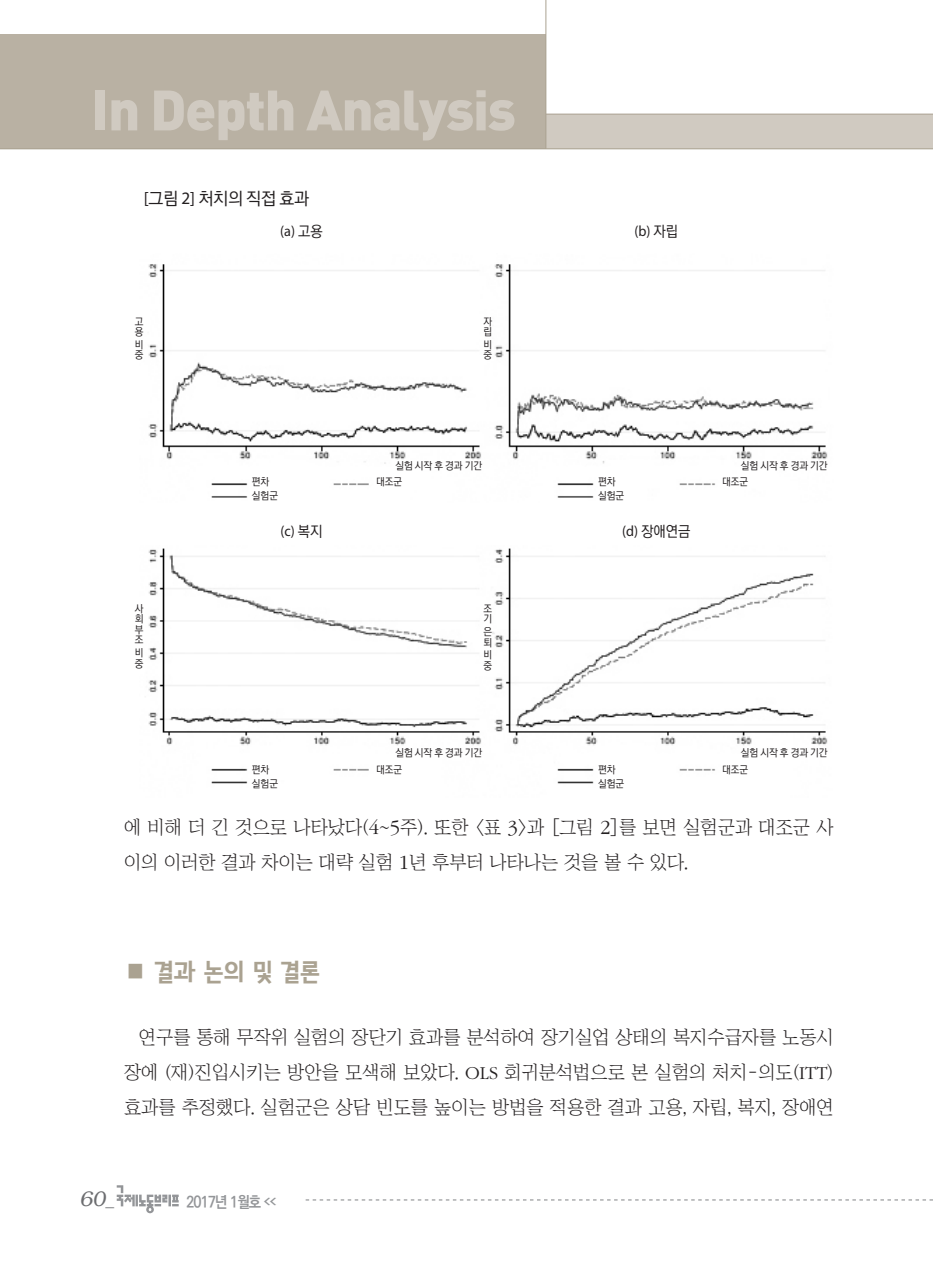
<style>
.page{position:relative;width:933px;height:1275px;background:#fff}
.page>*{position:absolute;margin:0;border:0;box-sizing:border-box;transform-origin:0 0}
.t1{font:56px "Dinbla";letter-spacing:-.025em;color:#d0cac1}
.서론{font:24.5px "KBI Zfor SM Esgo H";color:#aaa291}
.t2{font:italic 300 21px "Bookman";color:#6c6d70}
.본문{font:18.9px/35px "Chosunilbo NM";color:#231f20}
.그림제목{font:500 17.5px "Ko Pub Dotum";letter-spacing:-.01em;color:#231f20}
.t3{font:700 15.75px "Ko Pub Dotum";letter-spacing:-.055em;color:#939598;scale:.9 1}
.표_본문{font:14.88px "Myriad Pro";color:#231f20;scale:.95 1}
.표_본문-2{font:500 14.88px "Ko Pub Dotum";color:#231f20;scale:.95 1}
.표_본문-3{font:500 10.5px/10.5px "Ko Pub Dotum";color:#231f20;scale:.95 1}
.표_본문-4{font:500 10.5px "Ko Pub Dotum";letter-spacing:.105em;color:#231f20;scale:.95 1}
.s1{font-family:"Myriad Pro";font-weight:400}
.s2{font-family:"Ko Pub Dotum";font-weight:500}
.s3{font-family:"ITC Garamond Std";font-weight:300;font-size:20.82px}
.s4{font-family:"ITC Garamond Std";font-weight:300}
.s5{font-family:"Helvetica";font-weight:400;font-style:normal;font-size:17.5px}
.s6{font-size:7.88px}
</style>
<div class="page">
<div style="left:0;top:114px;width:933px;height:35px;background:#d0cac1"></div>
<hr style="left:0;top:114px;width:933px;height:1px;background:#aaa291">
<div style="left:0;top:35px;width:546px;height:114px;background:#b9b1a3"></div>
<hr style="left:0;top:148px;width:933px;height:1px;background:#aaa291">
<hr style="left:545px;top:0;width:1px;height:149px;background:#aaa291">
<svg style="left:306px;top:1199px;width:627px;height:1px"></svg>
<svg style="left:117px;top:1185px;width:62px;height:28px"></svg>
<img style="left:148px;top:264px;width:680px;height:234px">
<img style="left:148px;top:548px;width:680px;height:236px">
<h1 class="t1" style="left:91px;top:73px;width:426px">In Depth Analysis</h1>
<p class="그림제목" style="left:144px;top:189px;width:167px"><span class="s1">[</span>그림 <span class="s1">2]</span> 처치의 직접 효과</p>
<p class="표_본문" style="left:280px;top:222px;width:46px">(a) <span class="s2">고용</span></p>
<p class="표_본문" style="left:634px;top:222px;width:47px">(b) <span class="s2">자립</span></p>
<p class="표_본문-3" style="left:135px;top:317px;width:10px">고 용</p>
<p class="표_본문-3" style="left:135px;top:340px;width:10px">비 중</p>
<p class="표_본문-3" style="left:135px;top:604px;width:11px;text-align:justify">사 회 부 조</p>
<p class="표_본문-3" style="left:135px;top:648px;width:10px">비 중</p>
<p class="표_본문-3" style="left:483px;top:317px;width:11px">자 립</p>
<p class="표_본문-3" style="left:483px;top:340px;width:10px">비 중</p>
<p class="표_본문-4" style="left:395px;top:461px;width:93px">실험시작후경과기간</p>
<p class="표_본문-4" style="left:741px;top:461px;width:93px">실험시작후경과기간</p>
<p class="표_본문-3" style="left:252px;top:476px;width:20px">편차</p>
<p class="표_본문-3" style="left:376px;top:476px;width:29px">대조군</p>
<p class="표_본문-3" style="left:598px;top:476px;width:20px">편차</p>
<p class="표_본문-3" style="left:722px;top:476px;width:29px">대조군</p>
<p class="표_본문-3" style="left:252px;top:490px;width:29px">실험군</p>
<p class="표_본문-3" style="left:598px;top:490px;width:29px">실험군</p>
<p class="표_본문" style="left:280px;top:522px;width:46px">(c) <span class="s2">복지</span></p>
<p class="표_본문-2" style="left:622px;top:524px;width:73px"><span class="s1">(d)</span> 장애연금</p>
<p class="표_본문-3" style="left:483px;top:604px;width:10px">조 기</p>
<p class="표_본문-3" style="left:483px;top:627px;width:10px">은 퇴</p>
<p class="표_본문-3" style="left:483px;top:650px;width:10px">비 중</p>
<p class="표_본문-4" style="left:395px;top:748px;width:93px">실험시작후경과기간</p>
<p class="표_본문-4" style="left:741px;top:748px;width:93px">실험시작후경과기간</p>
<p class="표_본문-3" style="left:252px;top:764px;width:20px">편차</p>
<p class="표_본문-3" style="left:376px;top:764px;width:29px">대조군</p>
<p class="표_본문-3" style="left:598px;top:764px;width:20px">편차</p>
<p class="표_본문-3" style="left:722px;top:764px;width:29px">대조군</p>
<p class="표_본문-3" style="left:252px;top:778px;width:29px">실험군</p>
<p class="표_본문-3" style="left:598px;top:778px;width:29px">실험군</p>
<p class="본문" style="left:124px;top:809px;width:711px">에 비해 더 긴 것으로 나타났다(<span class="s3">4</span>~<span class="s3">5</span>주). 또한 &lt;표 <span class="s3">3</span>&gt;과 [그림 <span class="s3">2</span>]를 보면 실험군과 대조군 사 이의 이러한 결과 차이는 대략 실험 <span class="s3">1</span>년 후부터 나타나는 것을 볼 수 있다.</p>
<p class="서론" style="left:124px;top:957px;width:197px">■ 결과 논의 및 결론</p>
<p class="본문" style="left:124px;top:1019px;width:711px;text-align:justify;text-indent:15px">연구를 통해 무작위 실험의 장단기 효과를 분석하여 장기실업 상태의 복지수급자를 노동시 장에 (재)진입시키는 방안을 모색해 보았다. <span class="s4">OLS</span> 회귀분석법으로 본 실험의 처치-의도(<span class="s4">ITT</span>) 효과를 추정했다. 실험군은 상담 빈도를 높이는 방법을 적용한 결과 고용, 자립, 복지, 장애연</p>
<p class="t2" style="left:79px;top:1187px;width:36px">60<span class="s5">_</span></p>
<p class="t3" style="left:186px;top:1194px;width:101px">2017년 1월호 <span class="s6">&lt;&lt;</span></p>
</div>
